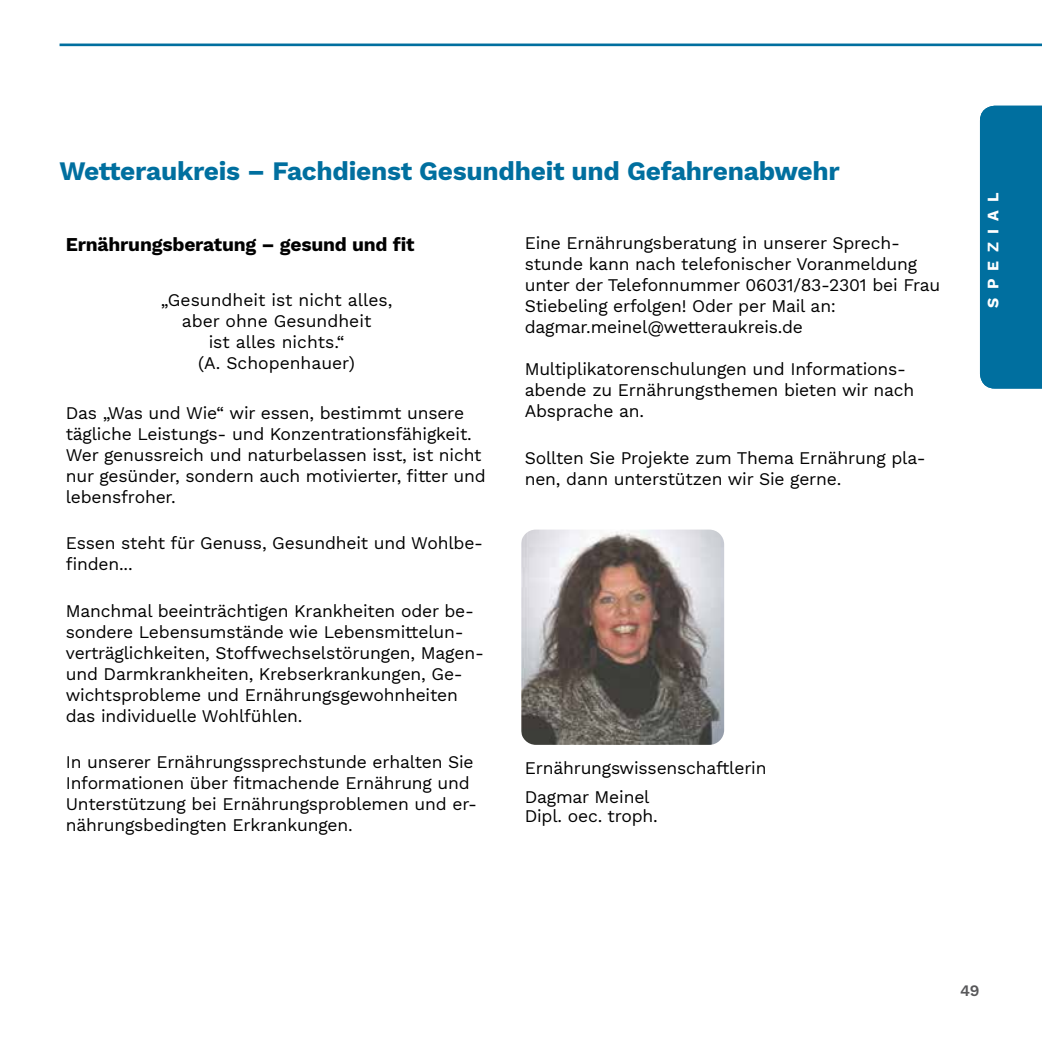
<style>
.page{position:relative;width:1042px;height:1042px;background:#fff}
.page>*{position:absolute;margin:0;border:0;box-sizing:border-box;transform-origin:0 0}
.t1{font:700 26.25px "Work Sans";letter-spacing:-.01em;color:#006f9f}
.t2{font:700 19.25px "Work Sans";letter-spacing:-.01em;color:#000}
.t3{font:17.5px/21px "Work Sans";letter-spacing:-.01em;color:#000}
.t4{font:700 15.75px "Work Sans";color:#fff}
.t5{font:600 15.75px "Work Sans";color:#58585a}
</style>
<div class="page">
<hr style="left:60px;top:44px;width:982px;height:2px;background:#006f9f">
<img style="left:521px;top:529px;width:203px;height:216px">
<div style="left:980px;top:106px;width:62px;height:282px;background:#006f9f"></div>
<h1 class="t1" style="left:60px;top:151px;width:782px">Wetteraukreis – Fachdienst Gesundheit und Gefahrenabwehr</h1>
<p class="t2" style="left:66px;top:230px;width:350px">Ernährungsberatung – gesund und fit</p>
<p class="t3" style="left:161px;top:289px;width:233px;text-align:center">„Gesundheit ist nicht alles, aber ohne Gesundheit<br>ist alles nichts.“<br>(A. Schopenhauer)</p>
<p class="t3" style="left:66px;top:402px;width:421px">Das „Was und Wie“ wir essen, bestimmt unsere tägliche Leistungs- und Konzentrationsfähigkeit.<br>Wer genussreich und naturbelassen isst, ist nicht nur gesünder, sondern auch motivierter, fitter und lebensfroher.</p>
<p class="t3" style="left:66px;top:532px;width:419px">Essen steht für Genuss, Gesundheit und Wohlbe&shy;finden...</p>
<p class="t3" style="left:66px;top:599px;width:420px">Manchmal beeinträchtigen Krankheiten oder be&shy;sondere Lebensumstände wie Lebensmittelun&shy;verträglichkeiten, Stoffwechselstörungen, Magen&shy;und Darmkrankheiten, Krebserkrankungen, Ge&shy;wichtsprobleme und Ernährungsgewohnheiten das individuelle Wohlfühlen.</p>
<p class="t3" style="left:66px;top:751px;width:413px">In unserer Ernährungssprechstunde erhalten Sie Informationen über fitmachende Ernährung und Unterstützung bei Ernährungsproblemen und er&shy;nährungsbedingten Erkrankungen.</p>
<p class="t3" style="left:525px;top:232px;width:417px">Eine Ernährungsberatung in unserer Sprech&shy;stunde kann nach telefonischer Voranmeldung unter der Telefonnummer 06031/83-2301 bei Frau Stiebeling erfolgen! Oder per Mail an: dagmar.meinel@wetteraukreis.de</p>
<p class="t3" style="left:525px;top:358px;width:391px">Multiplikatorenschulungen und Informations&shy;abende zu Ernährungsthemen bieten wir nach<br>Absprache an.</p>
<p class="t3" style="left:525px;top:446px;width:402px">Sollten Sie Projekte zum Thema Ernährung pla&shy;nen, dann unterstützen wir Sie gerne.</p>
<p class="t3" style="left:525px;top:753px;width:243px;line-height:29.2px">Ernährungswissenschaftlerin<br>Dagmar Meinel</p>
<p class="t3" style="left:525px;top:805px;width:135px">Dipl. oec. troph.</p>
<p class="t4" style="left:981px;top:308px;width:117px;rotate:-90deg">S P E Z I A L</p>
<p class="t5" style="left:960px;top:978px;width:21px">49</p>
</div>
